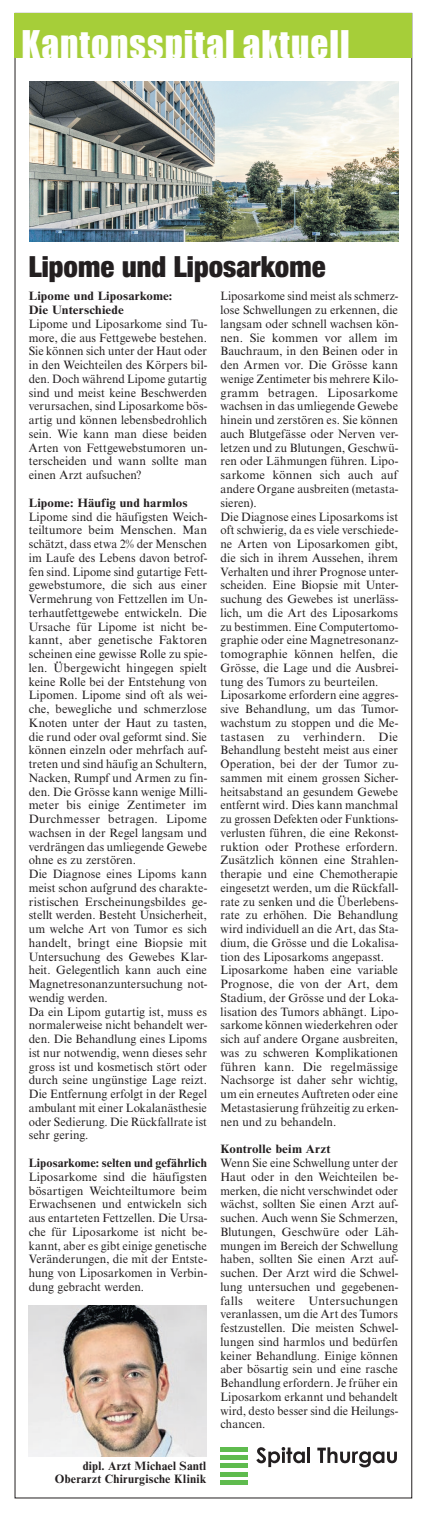
<style>
.page{position:relative;width:426px;height:1513px;background:#fff}
.page>*{position:absolute;margin:0;border:0;box-sizing:border-box;transform-origin:0 0}
.t1{font:35px "Impact";letter-spacing:.03em;color:#fff}
.t2{font:31.25px "Nimbus San Nov D Blac Cond";letter-spacing:.005em;color:#231f20}
.t3{font:12.5px/13.8px "Nimbus Rom No 9 T";letter-spacing:.005em;color:#231f20;text-align:justify}
.t4{font:12.5px/13.8px "Nimbus Rom No 9 T";letter-spacing:.005em;color:#231f20;scale:.94 1}
.t5{font:700 12.5px/13.8px "Nimbus Rom No 9 T";letter-spacing:.01em;color:#231f20;text-align:right}
.t6{font:700 12.5px/13.8px "Nimbus Rom No 9 T";letter-spacing:.01em;color:#231f20;scale:1.05 1}
</style>
<div class="page">
<div style="left:15px;top:13px;width:396px;height:45px;background:#a6ce39"></div>
<img style="left:29px;top:82px;width:368px;height:160px">
<img style="left:29px;top:1305px;width:177px;height:151px">
<div style="left:220px;top:1446px;width:27px;height:5px;background:#5fbb4e"></div>
<hr style="left:220px;top:1480px;width:27px;height:4px;background:#5fbb4e">
<hr style="left:220px;top:1455px;width:27px;height:4px;background:#5fbb4e">
<div style="left:220px;top:1463px;width:27px;height:5px;background:#5fbb4e"></div>
<div style="left:220px;top:1471px;width:27px;height:5px;background:#5fbb4e"></div>
<svg style="left:256px;top:1447px;width:48px;height:20px"></svg>
<hr style="left:307px;top:1447px;width:3px;height:15px;background:#231f20">
<svg style="left:317px;top:1447px;width:79px;height:20px"></svg>
<h1 class="t1" style="left:21px;top:23px;width:329px">Kantonsspital aktuell</h1>
<h2 class="t2" style="left:29px;top:247px;width:298px">Lipome und Liposarkome</h2>
<p class="t6" style="left:29px;top:289px;width:138px">Lipome und Liposarkome:<br>Die Unterschiede</p>
<p class="t3" style="left:29px;top:317px;width:179px">Lipome und Liposarkome sind Tu&shy;more, die aus Fettgewebe bestehen.<br>Sie können sich unter der Haut oder in den Weichteilen des Körpers bil&shy;den. Doch während Lipome gutartig sind und meist keine Beschwerden verursachen, sind Liposarkome bös&shy;artig und können lebensbedrohlich sein. Wie kann man diese beiden Arten von Fettgewebstumoren un&shy;terscheiden und wann sollte man einen Arzt aufsuchen?</p>
<p class="t6" style="left:29px;top:495px;width:153px">Lipome: Häufig und harmlos</p>
<p class="t3" style="left:29px;top:509px;width:179px;text-align:left">Lipome sind die häufigsten Weich&shy;teiltumore beim Menschen. Man schätzt, dass etwa 2% der Menschen im Laufe des Lebens davon betrof&shy;fen sind. Lipome sind gutartige Fett&shy;gewebstumore, die sich aus einer<br>Vermehrung von Fettzellen im Un&shy;terhautfettgewebe entwickeln. Die<br>Ursache für Lipome ist nicht be&shy;kannt, aber genetische Faktoren scheinen eine gewisse Rolle zu spie&shy;len. Übergewicht hingegen spielt keine Rolle bei der Entstehung von<br>Lipomen. Lipome sind oft als wei&shy;che, bewegliche und schmerzlose<br>Knoten unter der Haut zu tasten, die rund oder oval geformt sind. Sie können einzeln oder mehrfach auf&shy;treten und sind häufig an Schultern,<br>Nacken, Rumpf und Armen zu fin&shy;den. Die Grösse kann wenige Milli&shy;meter bis einige Zentimeter im<br>Durchmesser betragen. Lipome wachsen in der Regel langsam und verdrängen das umliegende Gewebe ohne es zu zerstören.<br>Die Diagnose eines Lipoms kann meist schon aufgrund des charakte&shy;ristischen Erscheinungsbildes ge&shy;stellt werden. Besteht Unsicherheit, um welche Art von Tumor es sich handelt, bringt eine Biopsie mit<br>Untersuchung des Gewebes Klar&shy;heit. Gelegentlich kann auch eine<br>Magnetresonanzuntersuchung not&shy;wendig werden.<br>Da ein Lipom gutartig ist, muss es normalerweise nicht behandelt wer&shy;den. Die Behandlung eines Lipoms ist nur notwendig, wenn dieses sehr gross ist und kosmetisch stört oder durch seine ungünstige Lage reizt.<br>Die Entfernung erfolgt in der Regel ambulant mit einer Lokalanästhesie oder Sedierung. Die Rückfallrate ist sehr gering.</p>
<p class="t5" style="left:29px;top:1155px;width:179px">Liposarkome: selten und gefährlich</p>
<p class="t3" style="left:29px;top:1169px;width:179px">Liposarkome sind die häufigsten bösartigen Weichteiltumore beim Erwachsenen und entwickeln sich aus entarteten Fettzellen. Die Ursa&shy;che für Liposarkome ist nicht be&shy;kannt, aber es gibt einige genetische Veränderungen, die mit der Entste&shy;hung von Liposarkomen in Verbin&shy;dung gebracht werden.</p>
<p class="t5" style="left:55px;top:1458px;width:152px">dipl. Arzt Michael Santl<br>Oberarzt Chirurgische Klinik</p>
<p class="t4" style="left:220px;top:289px;width:190px">Liposarkome sind meist als schmerz&shy;lose Schwellungen zu erkennen, die langsam oder schnell wachsen kön&shy;nen. Sie kommen vor allem im<br>Bauchraum, in den Beinen oder in den Armen vor. Die Grösse kann wenige Zentimeter bis mehrere Kilo&shy;gramm betragen. Liposarkome wachsen in das umliegende Gewebe hinein und zerstören es. Sie können auch Blutgefässe oder Nerven ver&shy;letzen und zu Blutungen, Geschwü&shy;ren oder Lähmungen führen. Lipo&shy;sarkome können sich auch auf andere Organe ausbreiten (metasta&shy;sieren).<br>Die Diagnose eines Liposarkoms ist oft schwierig, da es viele verschiede&shy;ne Arten von Liposarkomen gibt, die sich in ihrem Aussehen, ihrem<br>Verhalten und ihrer Prognose unter&shy;scheiden. Eine Biopsie mit Unter&shy;suchung des Gewebes ist unerläss&shy;lich, um die Art des Liposarkoms zu bestimmen. Eine Computertomo&shy;graphie oder eine Magnetresonanz&shy;tomographie können helfen, die<br>Grösse, die Lage und die Ausbrei&shy;tung des Tumors zu beurteilen.<br>Liposarkome erfordern eine aggres&shy;sive Behandlung, um das Tumor&shy;wachstum zu stoppen und die Me&shy;tastasen zu verhindern. Die<br>Behandlung besteht meist aus einer<br>Operation, bei der der Tumor zu&shy;sammen mit einem grossen Sicher&shy;heitsabstand an gesundem Gewebe entfernt wird. Dies kann manchmal zu grossen Defekten oder Funktions&shy;verlusten führen, die eine Rekonst&shy;ruktion oder Prothese erfordern.<br>Zusätzlich können eine Strahlen&shy;therapie und eine Chemotherapie eingesetzt werden, um die Rückfall&shy;rate zu senken und die Überlebens&shy;rate zu erhöhen. Die Behandlung wird individuell an die Art, das Sta&shy;dium, die Grösse und die Lokalisa&shy;tion des Liposarkoms angepasst.<br>Liposarkome haben eine variable<br>Prognose, die von der Art, dem<br>Stadium, der Grösse und der Loka&shy;lisation des Tumors abhängt. Lipo&shy;sarkome können wiederkehren oder sich auf andere Organe ausbreiten, was zu schweren Komplikationen führen kann. Die regelmässige<br>Nachsorge ist daher sehr wichtig, um ein erneutes Auftreten oder eine<br>Metastasierung frühzeitig zu erken&shy;nen und zu behandeln.</p>
<p class="t6" style="left:220px;top:1141px;width:106px">Kontrolle beim Arzt</p>
<p class="t3" style="left:220px;top:1155px;width:179px">Wenn Sie eine Schwellung unter der Haut oder in den Weichteilen be&shy;merken, die nicht verschwindet oder wächst, sollten Sie einen Arzt auf&shy;suchen. Auch wenn Sie Schmerzen, Blutungen, Geschwüre oder Läh&shy;mungen im Bereich der Schwellung haben, sollten Sie einen Arzt auf&shy;suchen. Der Arzt wird die Schwel&shy;lung untersuchen und gegebenen&shy;falls weitere Untersuchungen veranlassen, um die Art des Tumors festzustellen. Die meisten Schwel&shy;lungen sind harmlos und bedürfen keiner Behandlung. Einige können aber bösartig sein und eine rasche Behandlung erfordern. Je früher ein Liposarkom erkannt und behandelt wird, desto besser sind die Heilungs&shy;chancen.</p>
</div>
